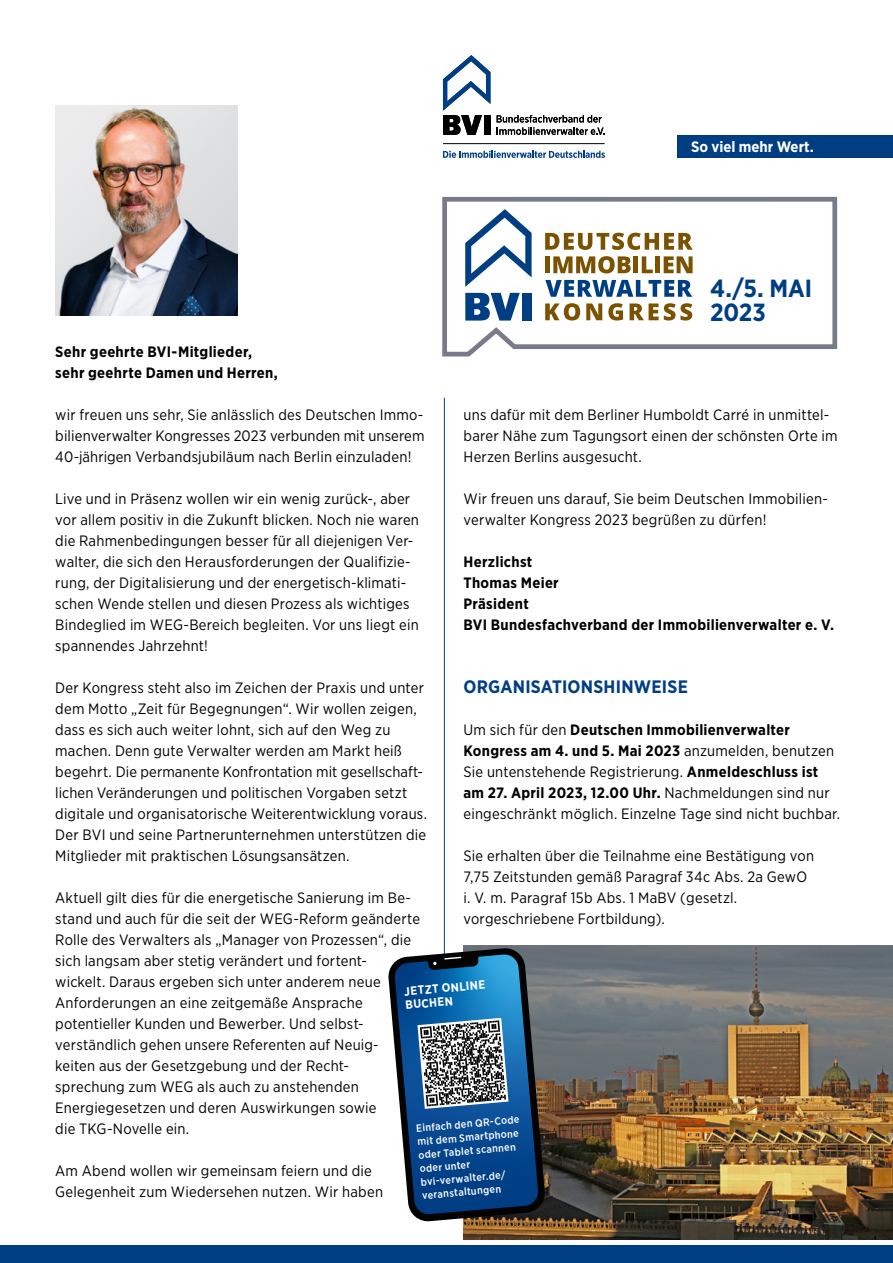
<style>
.page{position:relative;width:893px;height:1263px;background:#fff}
.page>*{position:absolute;margin:0;border:0;box-sizing:border-box;transform-origin:0 0}
.t1{font:700 24.75px/24.2px "Gotham Narrow";color:#003e84}
.H1_Head_versal{font:700 18px "Gotham Narrow";letter-spacing:.015em;color:#003e84}
.t2{font:700 15.15px "Gotham Narrow";color:#fff}
.p_fliesstext{font:15px/21px "Gotham Narrow";letter-spacing:.015em;color:#000}
.p_fliesstext-2{font:700 15px "Gotham Narrow";letter-spacing:.02em;color:#000}
.p_fliesstext-3{font:700 12px/13.5px "Gotham Narrow";color:#fff}
.p_fliesstext-4{font:500 10.5px/13.5px "Gotham Narrow";color:#fff}
.s1{font-weight:700}
</style>
<div class="page">
<div style="left:0;top:1246px;width:893px;height:17px;background:#003e84"></div>
<svg style="left:443px;top:55px;width:47px;height:80px"></svg>
<div style="left:484px;top:115px;width:6px;height:20px;background:#000"></div>
<svg style="left:497px;top:115px;width:108px;height:20px"></svg>
<hr style="left:443px;top:143px;width:162px;height:1px;background:#000">
<svg style="left:443px;top:151px;width:162px;height:7px"></svg>
<div style="left:677px;top:135px;width:216px;height:23px;background:#003e84"></div>
<img style="left:55px;top:105px;width:182px;height:210px">
<svg style="left:442px;top:196px;width:396px;height:161px"></svg>
<img style="left:463px;top:945px;width:430px;height:294px">
<hr style="left:444px;top:398px;width:1px;height:598px;background:#003e84">
<svg style="left:388px;top:947px;width:158px;height:275px;background:#3b648a"></svg>
<svg style="left:465px;top:209px;width:67px;height:78px"></svg>
<svg style="left:465px;top:293px;width:55px;height:28px"></svg>
<div style="left:522px;top:293px;width:10px;height:28px;background:#003e84"></div>
<svg style="left:545px;top:233px;width:148px;height:17px"></svg>
<div style="left:545px;top:256px;width:5px;height:17px;background:#7a5200"></div>
<svg style="left:553px;top:256px;width:78px;height:17px"></svg>
<hr style="left:634px;top:256px;width:4px;height:17px;background:#7a5200">
<svg style="left:642px;top:256px;width:11px;height:17px"></svg>
<div style="left:655px;top:256px;width:5px;height:17px;background:#7a5200"></div>
<svg style="left:664px;top:256px;width:29px;height:17px"></svg>
<svg style="left:545px;top:280px;width:147px;height:17px"></svg>
<svg style="left:545px;top:303px;width:35px;height:17px"></svg>
<svg style="left:586px;top:303px;width:16px;height:17px"></svg>
<svg style="left:608px;top:303px;width:15px;height:17px"></svg>
<svg style="left:629px;top:303px;width:29px;height:17px"></svg>
<svg style="left:664px;top:303px;width:28px;height:17px"></svg>
<p class="t2" style="left:691px;top:137px;width:124px">So viel mehr Wert.</p>
<p class="t1" style="left:710px;top:276px;width:104px">4./5. MAI<br>2023</p>
<p class="p_fliesstext-2" style="left:55px;top:342px;width:198px">Sehr geehrte BVI-Mitglieder,</p>
<p class="p_fliesstext-2" style="left:55px;top:363px;width:224px">sehr geehrte Damen und Herren,</p>
<p class="p_fliesstext" style="left:55px;top:404px;width:371px;text-align:justify">wir freuen uns sehr, Sie anlässlich des Deutschen Immo&shy;bilienverwalter Kongresses 2023 verbunden mit unserem 40-jährigen Verbandsjubiläum nach Berlin einzuladen!</p>
<p class="p_fliesstext" style="left:55px;top:488px;width:365px">Live und in Präsenz wollen wir ein wenig zurück-, aber vor allem positiv in die Zukunft blicken. Noch nie waren die Rahmenbedingungen besser für all diejenigen Ver&shy;walter, die sich den Herausforderungen der Qualifizie&shy;rung, der Digitalisierung und der energetisch-klimati&shy;schen Wende stellen und diesen Prozess als wichtiges Bindeglied im WEG-Bereich begleiten. Vor uns liegt ein spannendes Jahrzehnt!</p>
<p class="p_fliesstext" style="left:55px;top:677px;width:373px">Der Kongress steht also im Zeichen der Praxis und unter dem Motto „Zeit für Begegnungen“. Wir wollen zeigen, dass es sich auch weiter lohnt, sich auf den Weg zu machen. Denn gute Verwalter werden am Markt heiß begehrt. Die permanente Konfrontation mit gesellschaft&shy;lichen Veränderungen und politischen Vorgaben setzt digitale und organisatorische Weiterentwicklung voraus.<br>Der BVI und seine Partnerunternehmen unterstützen die Mitglieder mit praktischen Lösungsansätzen.</p>
<p class="p_fliesstext" style="left:55px;top:887px;width:366px">Aktuell gilt dies für die energetische Sanierung im Be&shy;stand und auch für die seit der WEG-Reform geänderte Rolle des Verwalters als „Manager von Prozessen“, die sich langsam aber stetig verändert und fortent-<br>wickelt. Daraus ergeben sich unter anderem neue Anforderungen an eine zeitgemäße Ansprache potentieller Kunden und Bewerber. Und selbst&shy;verständlich gehen unsere Referenten auf Neuig&shy;keiten aus der Gesetzgebung und der Recht&shy;sprechung zum WEG als auch zu anstehenden Energiegesetzen und deren Auswirkungen sowie<br>die TKG-Novelle ein.</p>
<p class="p_fliesstext" style="left:55px;top:1160px;width:329px">Am Abend wollen wir gemeinsam feiern und die<br>Gelegenheit zum Wiedersehen nutzen. Wir haben</p>
<p class="p_fliesstext" style="left:463px;top:404px;width:376px">uns dafür mit dem Berliner Humboldt Carré in unmittel&shy;barer Nähe zum Tagungsort einen der schönsten Orte im<br>Herzen Berlins ausgesucht.</p>
<p class="p_fliesstext" style="left:463px;top:488px;width:366px">Wir freuen uns darauf, Sie beim Deutschen Immobilien&shy;verwalter Kongress 2023 begrüßen zu dürfen!</p>
<p class="p_fliesstext-2" style="left:463px;top:552px;width:70px">Herzlichst</p>
<p class="p_fliesstext-2" style="left:463px;top:573px;width:97px">Thomas Meier</p>
<p class="p_fliesstext-2" style="left:463px;top:594px;width:67px">Präsident</p>
<p class="p_fliesstext-2" style="left:463px;top:615px;width:372px">BVI Bundesfachverband der Immobilienverwalter e. V.</p>
<h1 class="H1_Head_versal" style="left:463px;top:675px;width:226px">ORGANISATIONSHINWEISE</h1>
<p class="p_fliesstext" style="left:463px;top:719px;width:378px">Um sich für den <span class="s1">Deutschen Immobilienverwalter Kongress am 4. und 5. Mai 2023</span> anzumelden, benutzen Sie untenstehende Registrierung. <span class="s1">Anmeldeschluss ist am 27. April 2023, 12.00 Uhr.</span> Nachmeldungen sind nur eingeschränkt möglich. Einzelne Tage sind nicht buchbar.</p>
<p class="p_fliesstext" style="left:463px;top:845px;width:352px">Sie erhalten über die Teilnahme eine Bestätigung von 7,75 Zeitstunden gemäß Paragraf 34c Abs. 2a GewO i. V. m. Paragraf 15b Abs. 1 MaBV (gesetzl. vorgeschriebene Fortbildung).</p>
<p class="p_fliesstext-3" style="left:404px;top:984px;width:83px;rotate:-5deg">JETZT ONLINE<br>BUCHEN</p>
<p class="p_fliesstext-4" style="left:416px;top:1121px;width:105px;rotate:-5deg">Einfach den QR-Code mit dem Smartphone oder Tablet scannen oder unter bvi-verwalter.de/ veranstaltungen</p>
</div>
